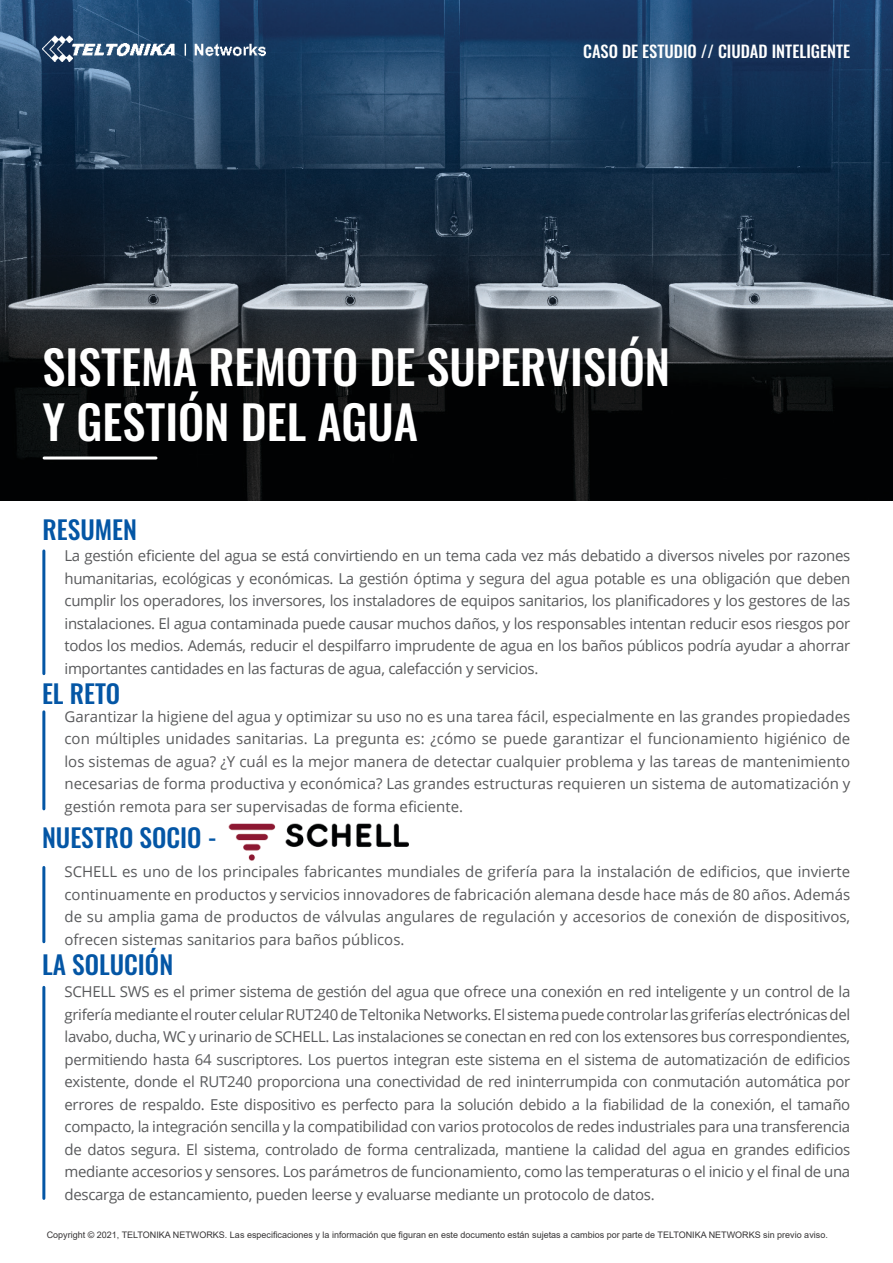
<style>
.page{position:relative;width:893px;height:1263px;background:#fff}
.page>*{position:absolute;margin:0;border:0;box-sizing:border-box;transform-origin:0 0}
.t1{font:500 46.5px/55.5px "Oswald";color:#fff}
.t2{font:500 25.5px "Oswald";color:#0456a5}
.t3{font:500 16.5px "Oswald";color:#fff}
.t4{font:15px/22.5px "Open Sans";letter-spacing:-.01em;color:#58595b;text-align:justify}
.t5{font:9px "Arial";color:#363435}
</style>
<div class="page">
<img style="left:0;top:0;width:893px;height:500px">
<hr style="left:42px;top:551px;width:3px;height:123px;background:#0456a5">
<hr style="left:42px;top:712px;width:3px;height:97px;background:#0456a5">
<hr style="left:42px;top:867px;width:3px;height:75px;background:#0456a5">
<hr style="left:42px;top:987px;width:3px;height:211px;background:#0456a5">
<hr style="left:44px;top:456px;width:112px;height:3px;background:#fff">
<img style="left:42px;top:35px;width:223px;height:26px">
<img style="left:229px;top:824px;width:180px;height:36px">
<p class="t3" style="left:583px;top:43px;width:269px">CASO DE ESTUDIO // CIUDAD INTELIGENTE</p>
<h1 class="t1" style="left:43px;top:342px;width:629px">SISTEMA REMOTO DE SUPERVISIÓN<br>Y GESTIÓN DEL AGUA</h1>
<h2 class="t2" style="left:43px;top:517px;width:96px">RESUMEN</h2>
<p class="t4" style="left:64px;top:544px;width:787px">La gestión eficiente del agua se está convirtiendo en un tema cada vez más debatido a diversos niveles por razones humanitarias, ecológicas y económicas. La gestión óptima y segura del agua potable es una obligación que deben cumplir los operadores, los inversores, los instaladores de equipos sanitarios, los planificadores y los gestores de las instalaciones. El agua contaminada puede causar muchos daños, y los responsables intentan reducir esos riesgos por todos los medios. Además, reducir el despilfarro imprudente de agua en los baños públicos podría ayudar a ahorrar importantes cantidades en las facturas de agua, calefacción y servicios.</p>
<p class="t4" style="left:64px;top:705px;width:787px">Garantizar la higiene del agua y optimizar su uso no es una tarea fácil, especialmente en las grandes propiedades con múltiples unidades sanitarias. La pregunta es: ¿cómo se puede garantizar el funcionamiento higiénico de los sistemas de agua? ¿Y cuál es la mejor manera de detectar cualquier problema y las tareas de mantenimiento necesarias de forma productiva y económica? Las grandes estructuras requieren un sistema de automatización y gestión remota para ser supervisadas de forma eficiente.</p>
<h2 class="t2" style="left:42px;top:681px;width:80px">EL RETO</h2>
<h2 class="t2" style="left:42px;top:824px;width:176px">NUESTRO SOCIO -</h2>
<p class="t4" style="left:64px;top:860px;width:787px">SCHELL es uno de los principales fabricantes mundiales de grifería para la instalación de edificios, que invierte continuamente en productos y servicios innovadores de fabricación alemana desde hace más de 80 años. Además de su amplia gama de productos de válvulas angulares de regulación y accesorios de conexión de dispositivos, ofrecen sistemas sanitarios para baños públicos.</p>
<p class="t4" style="left:64px;top:980px;width:787px">SCHELL SWS es el primer sistema de gestión del agua que ofrece una conexión en red inteligente y un control de la grifería mediante el router celular RUT240 de Teltonika Networks. El sistema puede controlar las griferías electrónicas del lavabo, ducha, WC y urinario de SCHELL. Las instalaciones se conectan en red con los extensores bus correspondientes, permitiendo hasta 64 suscriptores. Los puertos integran este sistema en el sistema de automatización de edificios existente, donde el RUT240 proporciona una conectividad de red ininterrumpida con conmutación automática por errores de respaldo. Este dispositivo es perfecto para la solución debido a la fiabilidad de la conexión, el tamaño compacto, la integración sencilla y la compatibilidad con varios protocolos de redes industriales para una transferencia de datos segura. El sistema, controlado de forma centralizada, mantiene la calidad del agua en grandes edificios mediante accesorios y sensores. Los parámetros de funcionamiento, como las temperaturas o el inicio y el final de una descarga de estancamiento, pueden leerse y evaluarse mediante un protocolo de datos.</p>
<h2 class="t2" style="left:42px;top:951px;width:133px">LA SOLUCIÓN</h2>
<p class="t5" style="left:47px;top:1228px;width:782px">Copyright © 2021, TELTONIKA NETWORKS. Las especificaciones y la información que figuran en este documento están sujetas a cambios por parte de TELTONIKA NETWORKS sin previo aviso.</p>
</div>
